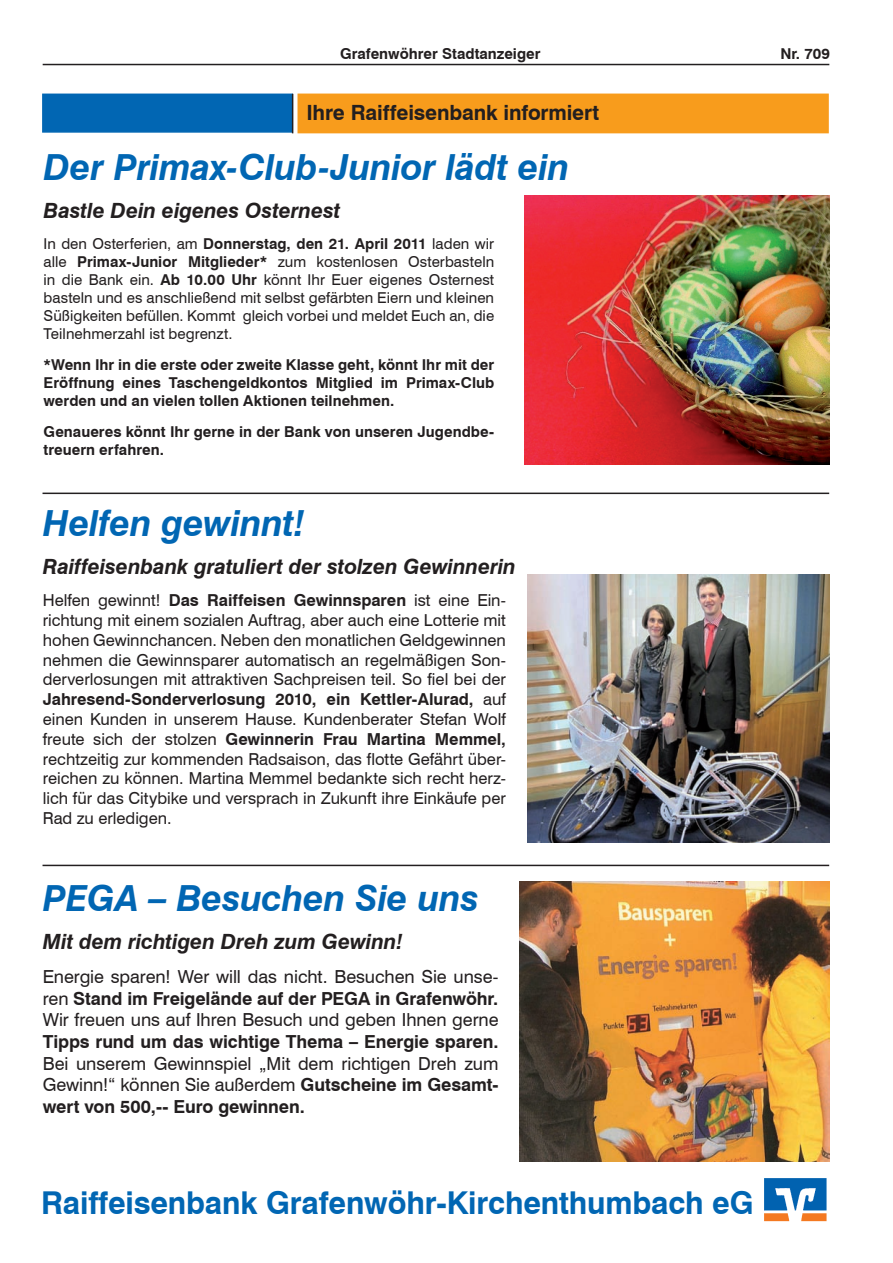
<style>
.page{position:relative;width:893px;height:1263px;background:#fff}
.page>*{position:absolute;margin:0;border:0;box-sizing:border-box;transform-origin:0 0}
.t1{font:italic 700 36px "Swiss 721 BT";letter-spacing:-.01em;color:#0166b3}
.t2{font:700 31.5px "Swiss 721 BT";letter-spacing:-.005em;color:#0166b3}
.t3{font:italic 700 21px "Swiss 721 BT";letter-spacing:-.005em;color:#231f20}
.t4{font:700 21px "Swiss 721 BT";letter-spacing:-.01em;color:#231f20}
.t5{font:18px/21.6px "Swiss 721 BT";letter-spacing:-.005em;color:#231f20;text-align:justify}
.t6{font:700 18px "Swiss 721 BT";letter-spacing:-.005em;color:#231f20}
.t7{font:16.5px/19.8px "Swiss 721 BT";color:#231f20;text-align:justify}
.t8{font:15px/18px "Swiss 721 BT";letter-spacing:.005em;color:#231f20;text-align:justify}
.t9{font:700 15px/18px "Swiss 721 BT";color:#231f20;text-align:justify}
.s1{font-weight:700}
</style>
<div class="page">
<hr style="left:43px;top:64px;width:786px;height:1px;background:#231f20">
<img style="left:764px;top:1178px;width:63px;height:44px">
<div style="left:42px;top:94px;width:251px;height:39px;background:#0166b3;border:2px solid #0166b3"></div>
<div style="left:297px;top:94px;width:532px;height:39px;background:#f89c1c"></div>
<hr style="left:292px;top:94px;width:1px;height:39px;background:#231f20">
<hr style="left:43px;top:493px;width:786px;height:1px;background:#231f20">
<hr style="left:43px;top:865px;width:786px;height:1px;background:#231f20">
<img style="left:524px;top:196px;width:305px;height:269px">
<img style="left:527px;top:574px;width:302px;height:268px">
<img style="left:520px;top:881px;width:309px;height:280px">
<p class="t9" style="left:340px;top:45px;width:202px">Grafenwöhrer Stadtanzeiger</p>
<p class="t9" style="left:780px;top:45px;width:51px">Nr. 709</p>
<p class="t4" style="left:306px;top:100px;width:294px">Ihre Raiffeisenbank informiert</p>
<h1 class="t1" style="left:44px;top:146px;width:527px">Der Primax-Club-Junior lädt ein</h1>
<p class="t3" style="left:44px;top:198px;width:298px">Bastle Dein eigenes Osternest</p>
<p class="t8" style="left:44px;top:235px;width:452px">In den Osterferien, am <span class="s1">Donnerstag, den 21. April 2011</span> laden wir alle <span class="s1">Primax-Junior Mitglieder*</span> zum kostenlosen Osterbasteln in die Bank ein. <span class="s1">Ab 10.00 Uhr</span> könnt Ihr Euer eigenes Osternest basteln und es anschließend mit selbst gefärbten Eiern und kleinen Süßigkeiten befüllen. Kommt gleich vorbei und meldet Euch an, die Teilnehmerzahl ist begrenzt.</p>
<p class="t9" style="left:44px;top:355px;width:452px">*Wenn Ihr in die erste oder zweite Klasse geht, könnt Ihr mit der Eröffnung eines Taschengeldkontos Mitglied im Primax-Club werden und an vielen tollen Aktionen teilnehmen.</p>
<p class="t9" style="left:44px;top:422px;width:452px">Genaueres könnt Ihr gerne in der Bank von unseren Jugendbe&shy;treuern erfahren.</p>
<h1 class="t1" style="left:43px;top:501px;width:264px">Helfen gewinnt!</h1>
<p class="t3" style="left:43px;top:553px;width:475px">Raiffeisenbank gratuliert der stolzen Gewinnerin</p>
<p class="t7" style="left:43px;top:590px;width:465px">Helfen gewinnt! <span class="s1">Das Raiffeisen Gewinnsparen</span> ist eine Ein&shy;richtung mit einem sozialen Auftrag, aber auch eine Lotterie mit hohen Gewinnchancen. Neben den monatlichen Geldgewinnen nehmen die Gewinnsparer automatisch an regelmäßigen Son&shy;derverlosungen mit attraktiven Sachpreisen teil. So fiel bei der <span class="s1">Jahresend-Sonderverlosung 2010, ein Kettler-Alurad,</span> auf einen Kunden in unserem Hause. Kundenberater Stefan Wolf freute sich der stolzen <span class="s1">Gewinnerin Frau Martina Memmel, </span>rechtzeitig zur kommenden Radsaison, das flotte Gefährt über&shy;reichen zu können. Martina Memmel bedankte sich recht herz&shy;lich für das Citybike und versprach in Zukunft ihre Einkäufe per Rad zu erledigen.</p>
<h1 class="t1" style="left:43px;top:876px;width:438px">PEGA – Besuchen Sie uns</h1>
<p class="t3" style="left:43px;top:929px;width:362px">Mit dem richtigen Dreh zum Gewinn!</p>
<p class="t5" style="left:43px;top:966px;width:457px">Energie sparen! Wer will das nicht. Besuchen Sie unse&shy;ren <span class="s1">Stand im Freigelände auf der PEGA in Grafenwöhr.<br></span>Wir freuen uns auf Ihren Besuch und geben Ihnen gerne</p>
<p class="t6" style="left:43px;top:1031px;width:457px">Tipps rund um das wichtige Thema – Energie sparen.</p>
<p class="t5" style="left:43px;top:1052px;width:457px">Bei unserem Gewinnspiel „Mit dem richtigen Dreh zum Gewinn!“ können Sie außerdem <span class="s1">Gutscheine im Gesamt&shy;wert von 500,-- Euro gewinnen.</span></p>
<h2 class="t2" style="left:41px;top:1183px;width:714px">Raiffeisenbank Grafenwöhr-Kirchenthumbach eG</h2>
</div>
